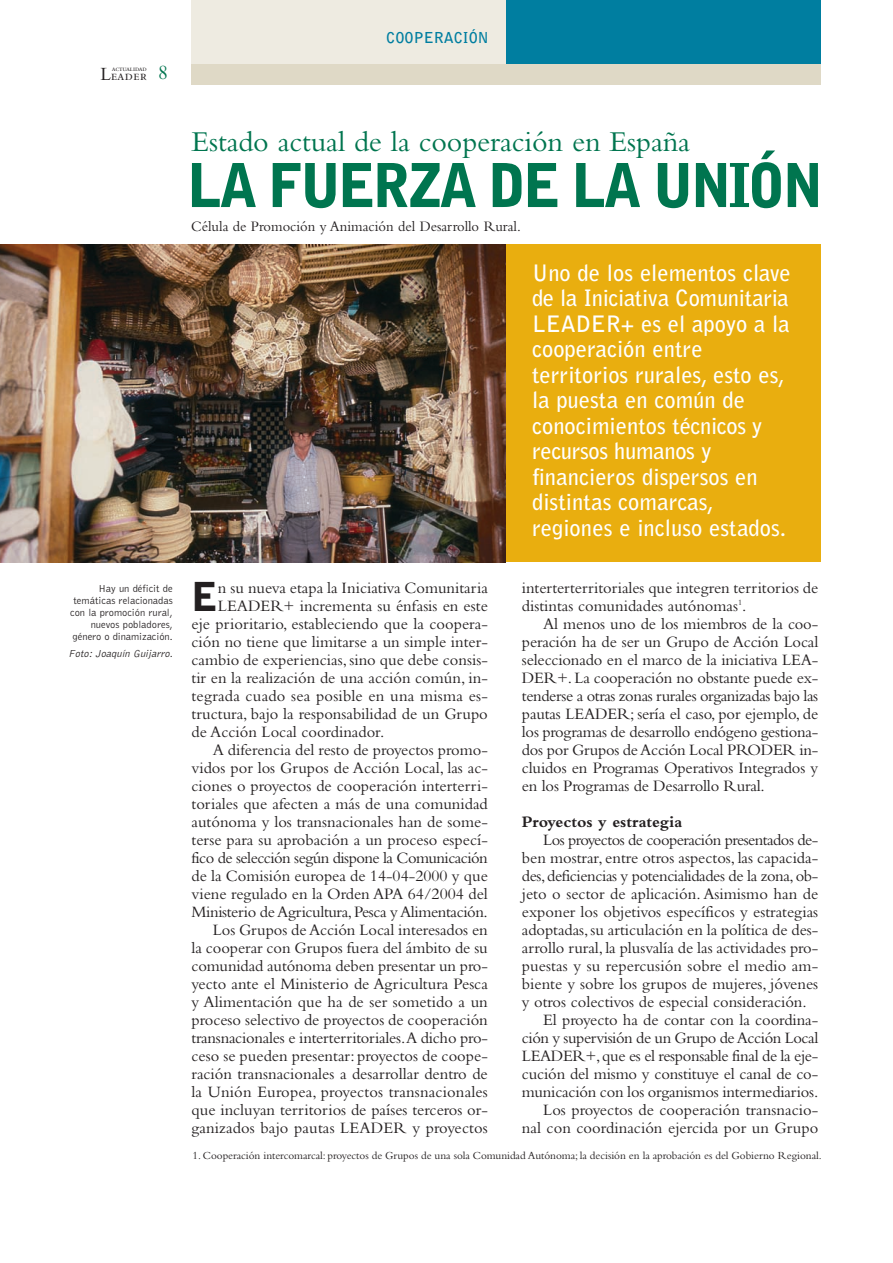
<style>
.page{position:relative;width:893px;height:1263px;background:#fff}
.page>*{position:absolute;margin:0;border:0;box-sizing:border-box;transform-origin:0 0}
.t1{font:900 60px "Bell Gothic";letter-spacing:-.055em;color:#00754f;scale:.95 1}
.t2{font:900 39.6px "Bell Gothic";color:#231f20}
.t3{font:30px "Bembo";letter-spacing:-.005em;color:#00754f}
.t4{font:700 22.5px/25.5px "Bell Gothic";color:#fff}
.t5{font:22.5px "Bembo SC";color:#00754f}
.t6{font:16.5px "Bembo";color:#231f20}
.t7{font:16.5px "Bembo";letter-spacing:-.025em;color:#231f20}
.t8{font:16.5px "Bembo";letter-spacing:-.03em;color:#231f20}
.t9{font:16.5px "Bembo";letter-spacing:-.035em;color:#231f20}
.t10{font:16.5px "Bembo";letter-spacing:-.02em;color:#231f20}
.t11{font:700 16.5px "Bembo";color:#231f20}
.t12{font:15px "Bembo";color:#231f20}
.t13{font:700 15px "Bell Gothic";color:#007ea0}
.t14{font:14.25px "Bembo SC";letter-spacing:.015em;color:#231f20}
.t15{font:11.25px "Bembo";letter-spacing:-.005em;color:#231f20}
.t16{font:300 10.5px/12px "Bell Gothic";color:#231f20;text-align:right}
.t17{font:italic 300 10.5px "Bell Gothic";color:#231f20}
.t18{font:7.5px "Bembo SC";letter-spacing:-.04em;color:#231f20}
.s1{font-size:19.5px}
</style>
<div class="page">
<div style="left:191px;top:63px;width:629px;height:21px;background:#dfd9c6"></div>
<div style="left:191px;top:0;width:315px;height:63px;background:#eeebe1"></div>
<div style="left:506px;top:0;width:314px;height:63px;background:#007ea0"></div>
<div style="left:506px;top:245px;width:314px;height:317px;background:#e9ae0f"></div>
<img style="left:0;top:245px;width:506px;height:317px">
<p class="t18" style="left:112px;top:64px;width:36px">actualidad</p>
<p class="t14" style="left:100px;top:67px;width:48px"><span class="s1">L</span>eader</p>
<p class="t5" style="left:158px;top:58px;width:12px">8</p>
<p class="t13" style="left:386px;top:31px;width:104px">COOPERACIÓN</p>
<p class="t16" style="left:70px;top:583px;width:104px">Hay un déficit de temáticas relacionadas con la promoción rural, nuevos pobladores, género o dinamización.</p>
<p class="t17" style="left:68px;top:648px;width:108px">Foto: Joaquín Guijarro.</p>
<p class="t3" style="left:192px;top:131px;width:500px">Estado actual de la cooperación en España</p>
<p class="t1" style="left:188px;top:160px;width:671px">LA FUERZA DE LA UNIÓN</p>
<p class="t12" style="left:191px;top:221px;width:331px">Célula de Promoción y Animación del Desarrollo Rural.</p>
<p class="t4" style="left:532px;top:261px;width:260px">Uno de los elementos clave de la Iniciativa Comunitaria<br>LEADER+ es el apoyo a la cooperación entre territorios rurales, esto es, la puesta en común de conocimientos técnicos y recursos humanos y financieros dispersos en distintas comarcas, regiones e incluso estados.</p>
<p class="t2" style="left:192px;top:580px;width:28px">E</p>
<p class="t6" style="left:218px;top:582px;width:271px">n su nueva etapa la Iniciativa Comunitaria</p>
<p class="t6" style="left:218px;top:600px;width:271px">LEADER+ incrementa su énfasis en este</p>
<p class="t6" style="left:192px;top:618px;width:298px">eje prioritario, estableciendo que la coopera-</p>
<p class="t6" style="left:192px;top:636px;width:298px">ción no tiene que limitarse a un simple inter-</p>
<p class="t6" style="left:192px;top:654px;width:298px">cambio de experiencias, sino que debe consis-</p>
<p class="t6" style="left:192px;top:672px;width:298px">tir en la realización de una acción común, in-</p>
<p class="t6" style="left:192px;top:690px;width:298px">tegrada cuado sea posible en una misma es-</p>
<p class="t6" style="left:192px;top:708px;width:298px">tructura, bajo la responsabilidad de un Grupo</p>
<p class="t6" style="left:192px;top:726px;width:194px">de Acción Local coordinador.</p>
<p class="t6" style="left:213px;top:744px;width:277px">A diferencia del resto de proyectos promo-</p>
<p class="t6" style="left:192px;top:762px;width:298px">vidos por los Grupos de Acción Local, las ac-</p>
<p class="t6" style="left:192px;top:780px;width:298px">ciones o proyectos de cooperación interterri-</p>
<p class="t6" style="left:192px;top:798px;width:298px">toriales que afecten a más de una comunidad</p>
<p class="t6" style="left:192px;top:816px;width:298px">autónoma y los transnacionales han de some-</p>
<p class="t6" style="left:192px;top:834px;width:298px">terse para su aprobación a un proceso especí-</p>
<p class="t8" style="left:192px;top:852px;width:298px">fico de selección según dispone la Comunicación</p>
<p class="t6" style="left:192px;top:870px;width:298px">de la Comisión europea de 14-04-2000 y que</p>
<p class="t6" style="left:192px;top:888px;width:298px">viene regulado en la Orden APA 64/2004 del</p>
<p class="t7" style="left:192px;top:906px;width:298px">Ministerio de Agricultura,Pesca y Alimentación.</p>
<p class="t6" style="left:213px;top:924px;width:277px">Los Grupos de Acción Local interesados en</p>
<p class="t6" style="left:192px;top:942px;width:298px">la cooperar con Grupos fuera del ámbito de su</p>
<p class="t6" style="left:192px;top:960px;width:298px">comunidad autónoma deben presentar un pro-</p>
<p class="t6" style="left:192px;top:978px;width:298px">yecto ante el Ministerio de Agricultura Pesca</p>
<p class="t6" style="left:192px;top:996px;width:298px">y Alimentación que ha de ser sometido a un</p>
<p class="t6" style="left:192px;top:1014px;width:298px">proceso selectivo de proyectos de cooperación</p>
<p class="t6" style="left:192px;top:1032px;width:298px">transnacionales e interterritoriales.A dicho pro-</p>
<p class="t6" style="left:192px;top:1050px;width:298px">ceso se pueden presentar: proyectos de coope-</p>
<p class="t6" style="left:192px;top:1068px;width:298px">ración transnacionales a desarrollar dentro de</p>
<p class="t6" style="left:192px;top:1086px;width:298px">la Unión Europea, proyectos transnacionales</p>
<p class="t6" style="left:192px;top:1104px;width:298px">que incluyan territorios de países terceros or-</p>
<p class="t6" style="left:192px;top:1122px;width:298px">ganizados bajo pautas LEADER y proyectos</p>
<p class="t6" style="left:522px;top:582px;width:298px">interterterritoriales que integren territorios de</p>
<p class="t6" style="left:522px;top:600px;width:226px">distintas comunidades autónomas<sup>1</sup>.</p>
<p class="t6" style="left:543px;top:618px;width:277px">Al menos uno de los miembros de la coo-</p>
<p class="t6" style="left:522px;top:636px;width:298px">peración ha de ser un Grupo de Acción Local</p>
<p class="t6" style="left:522px;top:654px;width:298px">seleccionado en el marco de la iniciativa LEA-</p>
<p class="t6" style="left:522px;top:672px;width:298px">DER+.La cooperación no obstante puede ex-</p>
<p class="t7" style="left:522px;top:690px;width:298px">tenderse a otras zonas rurales organizadas bajo las</p>
<p class="t6" style="left:522px;top:708px;width:298px">pautas LEADER; sería el caso, por ejemplo, de</p>
<p class="t6" style="left:522px;top:726px;width:298px">los programas de desarrollo endógeno gestiona-</p>
<p class="t6" style="left:522px;top:744px;width:298px">dos por Grupos de Acción Local PRODER in-</p>
<p class="t6" style="left:522px;top:762px;width:298px">cluidos en Programas Operativos Integrados y</p>
<p class="t6" style="left:522px;top:780px;width:244px">en los Programas de Desarrollo Rural.</p>
<p class="t11" style="left:522px;top:816px;width:162px">Proyectos y estrategia</p>
<p class="t9" style="left:543px;top:834px;width:277px">Los proyectos de cooperación presentados de-</p>
<p class="t6" style="left:522px;top:852px;width:298px">ben mostrar, entre otros aspectos, las capacida-</p>
<p class="t7" style="left:522px;top:870px;width:298px">des,deficiencias y potencialidades de la zona,ob-</p>
<p class="t6" style="left:522px;top:888px;width:298px">jeto o sector de aplicación. Asimismo han de</p>
<p class="t6" style="left:522px;top:906px;width:298px">exponer los objetivos específicos y estrategias</p>
<p class="t6" style="left:522px;top:924px;width:298px">adoptadas,su articulación en la política de des-</p>
<p class="t6" style="left:522px;top:942px;width:298px">arrollo rural,la plusvalía de las actividades pro-</p>
<p class="t6" style="left:522px;top:960px;width:298px">puestas y su repercusión sobre el medio am-</p>
<p class="t6" style="left:522px;top:978px;width:298px">biente y sobre los grupos de mujeres, jóvenes</p>
<p class="t6" style="left:522px;top:996px;width:286px">y otros colectivos de especial consideración.</p>
<p class="t6" style="left:543px;top:1014px;width:277px">El proyecto ha de contar con la coordina-</p>
<p class="t7" style="left:522px;top:1032px;width:298px">ción y supervisión de un Grupo de Acción Local</p>
<p class="t10" style="left:522px;top:1050px;width:298px">LEADER+,que es el responsable final de la eje-</p>
<p class="t6" style="left:522px;top:1068px;width:298px">cución del mismo y constituye el canal de co-</p>
<p class="t6" style="left:522px;top:1086px;width:298px">municación con los organismos intermediarios.</p>
<p class="t6" style="left:543px;top:1104px;width:277px">Los proyectos de cooperación transnacio-</p>
<p class="t6" style="left:522px;top:1122px;width:298px">nal con coordinación ejercida por un Grupo</p>
<p class="t15" style="left:193px;top:1151px;width:631px">1. Cooperación intercomarcal: proyectos de Grupos de una sola Comunidad Autónoma; la decisión en la aprobación es del Gobierno Regional.</p>
</div>
